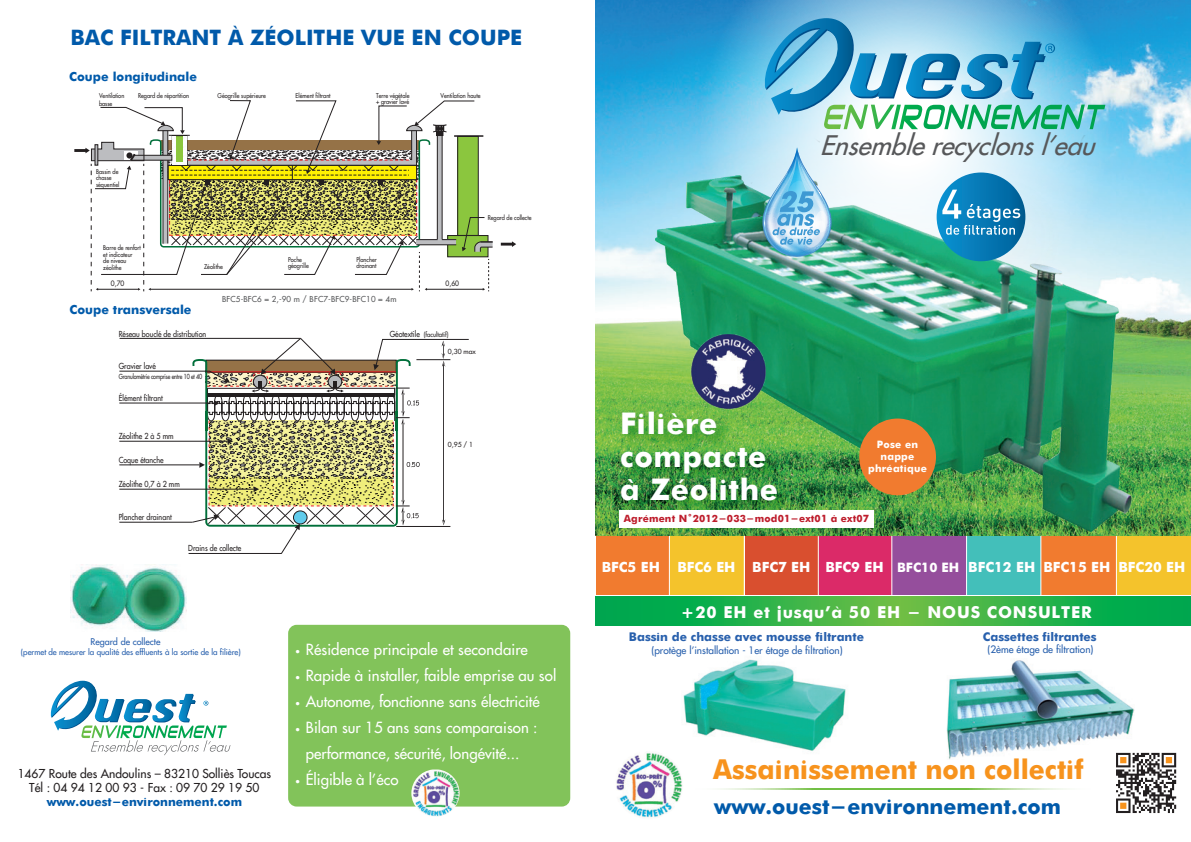
<style>
.page{position:relative;width:1191px;height:842px;background:#fff}
.page>*{position:absolute;margin:0;border:0;box-sizing:border-box;transform-origin:0 0}
.t1{font:700 29.8px/33px "Futura";letter-spacing:.02em;color:#fff}
.t2{font:700 27.4px "Futura";color:#f7931d;scale:.96 1}
.t3{font:italic 26.2px "Futura LT";color:#57585a}
.t4{font:700 21.3px "Futura";color:#015aaa}
.t5{font:700 16.4px "Futura";letter-spacing:.05em;color:#fff}
.t6{font:15px/26px "Futura LT";letter-spacing:.005em;color:#fff;text-align:center}
.t7{font:700 14px "Futura";color:#fff}
.t8{font:700 12.5px "Futura";color:#015aaa}
.t9{font:12px "Futura LT";color:#231f20}
.t10{font:700 12px "Futura";color:#2860ad}
.t11{font:700 12px "Futura";color:#015aaa}
.t12{font:700 10.2px/12px "Futura";letter-spacing:.02em;color:#fff;text-align:center}
.t13{font:10px "Futura LT";color:#2860ad}
.t14{font:700 10px "Futura";letter-spacing:.02em;color:#be1d2c}
.t15{font:9px "Futura LT";color:#2860ad}
.t16{font:8.1px "Futura LT";color:#231f20;scale:.88 1}
.t17{font:8px "Futura LT";letter-spacing:-.005em;color:#2860ad}
.t18{font:8px "Futura LT";letter-spacing:.02em;color:#57585a}
.t19{font:7.2px "Futura LT";color:#231f20;scale:.93 1}
.t20{font:6.8px "Futura LT";letter-spacing:-.025em;color:#231f20;scale:.79 1}
.t21{font:6.8px "Futura LT";color:#231f20;scale:.88 1}
.t22{font:6.8px "Futura LT";letter-spacing:-.025em;color:#231f20}
.t23{font:6.4px/6.4px "Futura LT";color:#231f20;scale:.88 1}
.s1{font-size:8.1px}
.s2{font-size:13px}
.s3{font-size:9px}
</style>
<div class="page">
<img style="left:683px;top:659px;width:163px;height:92px">
<img style="left:946px;top:660px;width:188px;height:99px">
<img style="left:595px;top:329px;width:596px;height:207px">
<svg style="left:488px;top:0;width:703px;height:329px"></svg>
<svg style="left:762px;top:15px;width:343px;height:114px;background:#70bcd4"></svg>
<svg style="left:720px;top:788px;width:347px;height:1px"></svg>
<img style="left:655px;top:136px;width:498px;height:395px">
<img style="left:616px;top:753px;width:67px;height:65px">
<img style="left:914px;top:150px;width:174px;height:174px">
<svg style="left:936px;top:172px;width:89px;height:89px;background:#0b7cb7"></svg>
<img style="left:836px;top:396px;width:162px;height:140px">
<div style="left:859px;top:418px;width:77px;height:77px;background:#f17b2f;border-radius:50%"></div>
<svg style="left:942px;top:190px;width:78px;height:45px;background:#3693c3"></svg>
<svg style="left:501px;top:241px;width:15px;height:6px"></svg>
<svg style="left:119px;top:338px;width:350px;height:216px"></svg>
<svg style="left:74px;top:100px;width:419px;height:191px"></svg>
<svg style="left:50px;top:680px;width:180px;height:75px"></svg>
<img style="left:685px;top:327px;width:90px;height:73px">
<svg style="left:1116px;top:753px;width:60px;height:60px"></svg>
<div style="left:595px;top:536px;width:74px;height:59px;background:#f17b2f"></div>
<div style="left:669px;top:536px;width:75px;height:59px;background:#f4c32c"></div>
<div style="left:744px;top:536px;width:75px;height:59px;background:#d94f2f"></div>
<div style="left:818px;top:536px;width:74px;height:59px;background:#db2a68"></div>
<div style="left:892px;top:536px;width:75px;height:59px;background:#954e9c"></div>
<div style="left:966px;top:536px;width:75px;height:59px;background:#43bfba"></div>
<div style="left:1041px;top:536px;width:75px;height:59px;background:#f17b2f"></div>
<div style="left:1116px;top:536px;width:75px;height:59px;background:#f4c32c"></div>
<img style="left:71px;top:564px;width:115px;height:67px">
<hr style="left:669px;top:536px;width:1px;height:59px;background:#fff">
<hr style="left:744px;top:536px;width:1px;height:59px;background:#fff">
<hr style="left:818px;top:536px;width:1px;height:59px;background:#fff">
<hr style="left:966px;top:536px;width:1px;height:59px;background:#fff">
<hr style="left:891px;top:536px;width:1px;height:59px;background:#fff">
<hr style="left:1040px;top:536px;width:1px;height:59px;background:#fff">
<hr style="left:1116px;top:536px;width:1px;height:59px;background:#fff">
<img style="left:612px;top:400px;width:188px;height:129px">
<div style="left:288px;top:625px;width:282px;height:181px;background:#82c35a;border-radius:9px"></div>
<img style="left:411px;top:769px;width:48px;height:48px">
<div style="left:619px;top:510px;width:254px;height:18px;background:#fff"></div>
<div style="left:95px;top:144px;width:3px;height:21px;background:#bcbdc0;border:1px solid #231f20"></div>
<svg style="left:595px;top:596px;width:596px;height:29px;background:#2ab14a"></svg>
<img style="left:762px;top:147px;width:69px;height:110px">
<h3 class="t4" style="left:70px;top:22px;width:453px">BAC FILTRANT À ZÉOLITHE VUE EN COUPE</h3>
<h3 class="t8" style="left:69px;top:67px;width:129px">Coupe longitudinale</h3>
<p class="t23" style="left:99px;top:92px;width:30px;line-height:7.7px">Ventilation basse</p>
<p class="t23" style="left:138px;top:92px;width:59px">Regard de répartition</p>
<p class="t23" style="left:296px;top:92px;width:41px">Elément filtrant</p>
<p class="t23" style="left:440px;top:92px;width:47px">Ventilation haute</p>
<p class="t23" style="left:218px;top:92px;width:57px">Géogrille supérieure</p>
<p class="t23" style="left:376px;top:93px;width:39px;line-height:5.7px">Terre végétale + gravier lavé</p>
<p class="t23" style="left:96px;top:168px;width:28px">Bassin de chasse séquentiel</p>
<p class="t23" style="left:488px;top:214px;width:51px">Regard de collecte</p>
<p class="t23" style="left:103px;top:244px;width:44px;line-height:6.8px">Barre de renfort et indicateur<br>de niveau zéolithe</p>
<p class="t23" style="left:204px;top:264px;width:23px">Zéolithe</p>
<p class="t23" style="left:288px;top:256px;width:25px">Poche géogrille</p>
<p class="t23" style="left:356px;top:256px;width:25px">Plancher drainant</p>
<p class="t19" style="left:111px;top:279px;width:16px">0,70</p>
<p class="t19" style="left:445px;top:279px;width:16px">0,60</p>
<h3 class="t8" style="left:70px;top:301px;width:123px">Coupe transversale</h3>
<p class="t18" style="left:222px;top:294px;width:176px">BFC5-BFC6 = 2,-90 m / BFC7-BFC9-BFC10 = 4m</p>
<p class="t16" style="left:119px;top:328px;width:101px">Réseau bouclé de distribution</p>
<p class="t21" style="left:390px;top:330px;width:68px"><span class="s1">Géotextile</span> (facultatif)</p>
<p class="t16" style="left:119px;top:360px;width:44px">Gravier lavé</p>
<p class="t20" style="left:119px;top:372px;width:107px">Granulométrie comprise entre 10 et 40</p>
<p class="t16" style="left:119px;top:393px;width:52px">Élément filtrant</p>
<p class="t16" style="left:119px;top:431px;width:64px">Zéolithe 2 à 5 mm</p>
<p class="t16" style="left:119px;top:455px;width:53px">Coque étanche</p>
<p class="t16" style="left:119px;top:479px;width:71px">Zéolithe 0,7 à 2 mm</p>
<p class="t16" style="left:119px;top:511px;width:62px">Plancher drainant</p>
<p class="t16" style="left:188px;top:543px;width:62px">Drains de collecte</p>
<p class="t22" style="left:448px;top:347px;width:30px">0,30 max</p>
<p class="t22" style="left:448px;top:440px;width:27px">0,95 / 1</p>
<h3 class="t3" style="left:819px;top:128px;width:286px">Ensemblerecyclonsl’eau</h3>
<h1 class="t1" style="left:620px;top:405px;width:159px">Filière compacte à Zéolithe</h1>
<h3 class="t12" style="left:868px;top:437px;width:60px">Pose en nappe phréatique</h3>
<h3 class="t14" style="left:624px;top:511px;width:247px">Agrément N°2012-033-mod01-ext01 à ext07</h3>
<h3 class="t7" style="left:601px;top:557px;width:585px">BFC5 EH BFC6 EH BFC7 EH BFC9 EH <span class="s2">BFC10 EH</span> BFC12 EH BFC15 EH BFC20 EH</h3>
<h3 class="t5" style="left:681px;top:600px;width:412px">+20 EH et jusqu’à 50 EH - NOUS CONSULTER</h3>
<h3 class="t10" style="left:983px;top:628px;width:115px">Cassettes filtrantes</h3>
<h3 class="t13" style="left:987px;top:643px;width:107px">(2ème étage de filtration)</h3>
<h3 class="t10" style="left:629px;top:628px;width:236px">Bassin de chasse avec mousse filtrante</h3>
<h3 class="t13" style="left:651px;top:644px;width:193px">(protège l’installation - 1er étage de filtration)</h3>
<h3 class="t15" style="left:91px;top:635px;width:71px">Regard de collecte</h3>
<p class="t17" style="left:21px;top:647px;width:221px">(permet de mesurer la qualité des effluents à la sortie de la filière)</p>
<h3 class="t6" style="left:295px;top:636px;width:234px"><span class="s3">•</span> Résidence principale et secondaire</h3>
<h3 class="t6" style="left:295px;top:662px;width:262px"><span class="s3">•</span> Rapide à installer, faible emprise au sol</h3>
<h3 class="t6" style="left:295px;top:688px;width:246px"><span class="s3">•</span> Autonome, fonctionne sans électricité</h3>
<h3 class="t6" style="left:295px;top:714px;width:244px"><span class="s3">•</span> Bilan sur 15 ans sans comparaison : performance, sécurité, longévité...</h3>
<h3 class="t6" style="left:295px;top:766px;width:105px"><span class="s3">•</span> Éligible à l’éco</h3>
<h3 class="t9" style="left:18px;top:766px;width:255px">1467 Route des Andoulins – 83210 Solliès Toucas</h3>
<h2 class="t2" style="left:713px;top:749px;width:387px">Assainissement non collectif</h2>
<h3 class="t9" style="left:29px;top:780px;width:232px">Tél : 04 94 12 00 93 - Fax : 09 70 29 19 50</h3>
<h3 class="t11" style="left:47px;top:793px;width:197px">www.ouest-environnement.com</h3>
<h3 class="t4" style="left:714px;top:790px;width:348px">www.ouest-environnement.com</h3>
</div>
